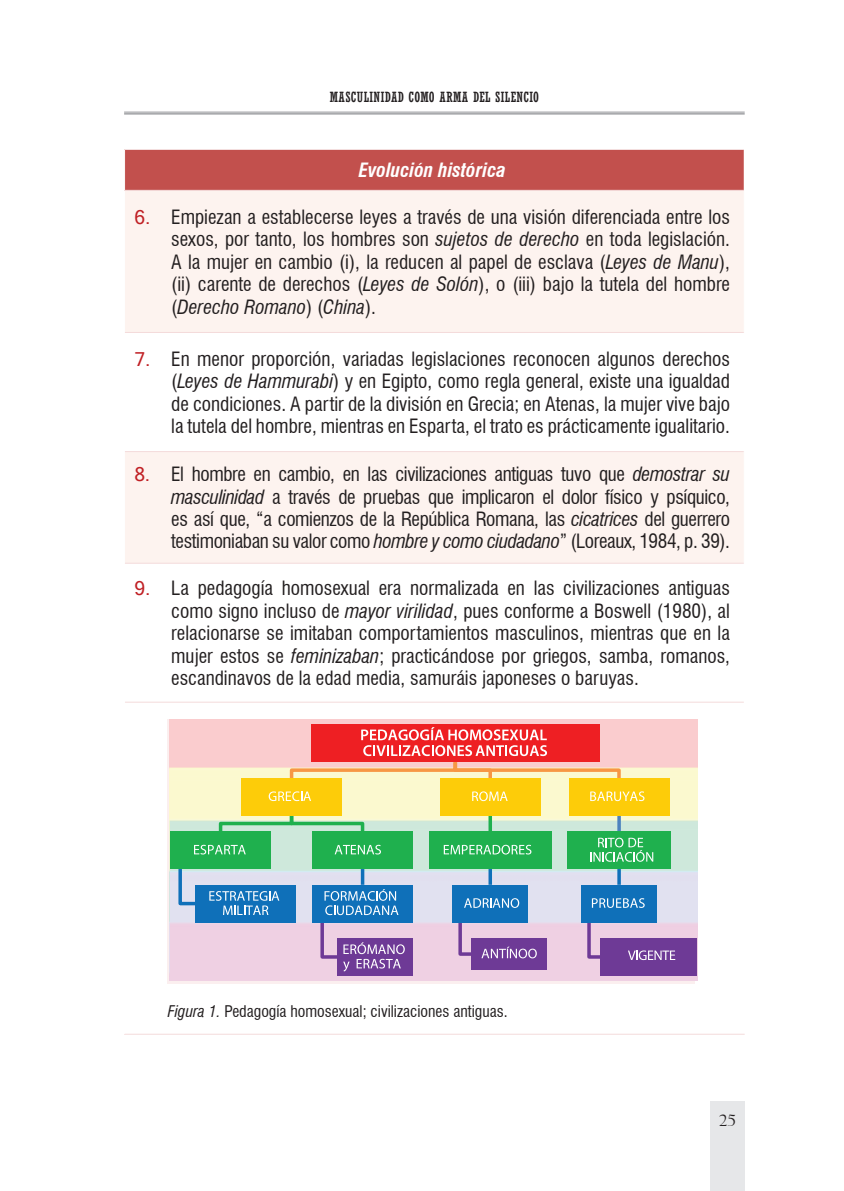
<style>
.page{position:relative;width:844px;height:1191px;background:#fff}
.page>*{position:absolute;margin:0;border:0;box-sizing:border-box;transform-origin:0 0}
.t1{font:condensed 19.25px/22.4px "Swiss 721 BT";color:#231f20;text-align:justify}
.t2{font:italic 700 condensed 19.25px "Swiss 721 BT";color:#fff}
.t3{font:17.5px "Californian FB";color:#231f20}
.t4{font:condensed 15.75px "Swiss 721 BT";color:#231f20}
.t5{font:condensed 14px "Rockwell";letter-spacing:.025em;color:#231f20}
.s1{font-family:"Microsoft Sans Serif";font-stretch:normal;color:#c02025}
.s2{font-style:italic}
</style>
<div class="page">
<hr style="left:124px;top:112px;width:620px;height:1px;background:#939598">
<hr style="left:124px;top:113px;width:620px;height:1px;background:#939598">
<div style="left:709px;top:1101px;width:35px;height:90px;background:#e6e7e9"></div>
<div style="left:124px;top:149px;width:620px;height:41px;background:#c2504d"></div>
<div style="left:125px;top:191px;width:618px;height:141px;background:#fdf3ef"></div>
<svg style="left:125px;top:452px;width:618px;height:529px"></svg>
<hr style="left:743px;top:150px;width:1px;height:40px;background:#fff">
<hr style="left:124px;top:149px;width:620px;height:1px;background:#fff">
<hr style="left:125px;top:190px;width:618px;height:1px;background:#f4dbdb">
<hr style="left:125px;top:701px;width:618px;height:1px;background:#f4dbdb">
<hr style="left:124px;top:1033px;width:620px;height:1px;background:#f4dbdb">
<hr style="left:124px;top:150px;width:1px;height:40px;background:#fff">
<hr style="left:125px;top:332px;width:618px;height:1px;background:#f4dbdb">
<hr style="left:125px;top:451px;width:618px;height:1px;background:#f4dbdb">
<hr style="left:125px;top:563px;width:618px;height:1px;background:#f4dbdb">
<svg style="left:167px;top:719px;width:528px;height:265px;fill:#fbefef"></svg>
<img style="left:170px;top:720px;width:527px;height:260px">
<svg style="left:585px;top:922px;width:18px;height:38px"></svg>
<hr style="left:617px;top:869px;width:3px;height:15px;background:#0f70b9">
<hr style="left:617px;top:815px;width:3px;height:16px;background:#4d82be">
<svg style="left:456px;top:922px;width:19px;height:35px"></svg>
<svg style="left:488px;top:869px;width:4px;height:15px"></svg>
<svg style="left:488px;top:815px;width:4px;height:16px"></svg>
<hr style="left:361px;top:869px;width:3px;height:15px;background:#0f70b9">
<svg style="left:177px;top:869px;width:22px;height:38px"></svg>
<svg style="left:217px;top:812px;width:149px;height:23px;background:#b8e0b1"></svg>
<div style="left:311px;top:724px;width:288px;height:38px;background:#ee1f23"></div>
<svg style="left:288px;top:727px;width:334px;height:54px"></svg>
<div style="left:241px;top:778px;width:101px;height:37px;background:#fdcc09"></div>
<svg style="left:268px;top:791px;width:43px;height:10px"></svg>
<div style="left:170px;top:831px;width:101px;height:38px;background:#1fb04e"></div>
<svg style="left:194px;top:844px;width:52px;height:10px"></svg>
<div style="left:195px;top:884px;width:101px;height:38px;background:#0f70b9"></div>
<svg style="left:209px;top:891px;width:70px;height:24px"></svg>
<div style="left:312px;top:831px;width:101px;height:38px;background:#1fb04e"></div>
<svg style="left:334px;top:844px;width:47px;height:10px"></svg>
<div style="left:312px;top:884px;width:101px;height:38px;background:#0f70b9"></div>
<div style="left:337px;top:938px;width:75px;height:37px;background:#6e3a96"></div>
<svg style="left:318px;top:889px;width:86px;height:82px"></svg>
<div style="left:439px;top:778px;width:101px;height:37px;background:#fdcc09"></div>
<svg style="left:472px;top:791px;width:35px;height:10px"></svg>
<div style="left:429px;top:831px;width:122px;height:38px;background:#1fb04e"></div>
<svg style="left:443px;top:844px;width:88px;height:10px"></svg>
<div style="left:452px;top:884px;width:75px;height:38px;background:#0f70b9"></div>
<svg style="left:464px;top:898px;width:55px;height:10px"></svg>
<div style="left:471px;top:938px;width:75px;height:32px;background:#6e3a96"></div>
<svg style="left:481px;top:946px;width:55px;height:12px"></svg>
<div style="left:568px;top:778px;width:101px;height:37px;background:#fdcc09"></div>
<svg style="left:590px;top:791px;width:54px;height:10px"></svg>
<div style="left:567px;top:831px;width:103px;height:38px;background:#1fb04e"></div>
<svg style="left:590px;top:837px;width:63px;height:24px"></svg>
<div style="left:581px;top:884px;width:75px;height:38px;background:#0f70b9"></div>
<svg style="left:591px;top:898px;width:53px;height:10px"></svg>
<div style="left:600px;top:938px;width:96px;height:37px;background:#6e3a96"></div>
<svg style="left:628px;top:950px;width:47px;height:10px"></svg>
<p class="t5" style="left:330px;top:89px;width:211px">MASCULINIDAD COMO ARMA DEL SILENCIO</p>
<p class="t2" style="left:358px;top:159px;width:149px">Evolución histórica</p>
<p class="t1" style="left:171px;top:206px;width:560px;text-indent:-37px"><span class="s1">6.</span> Empiezan a establecerse leyes a través de una visión diferenciada entre los sexos, por tanto, los hombres son <span class="s2">sujetos de derecho</span> en toda legislación.<br>A la mujer en cambio (i), la reducen al papel de esclava (<span class="s2">Leyes de Manu</span>), (ii) carente de derechos (<span class="s2">Leyes de Solón</span>), o (iii) bajo la tutela del hombre (<span class="s2">Derecho Romano</span>) (<span class="s2">China</span>).</p>
<p class="t1" style="left:171px;top:347px;width:560px;text-indent:-37px"><span class="s1">7.</span> En menor proporción, variadas legislaciones reconocen algunos derechos (<span class="s2">Leyes de Hammurabi</span>) y en Egipto, como regla general, existe una igualdad de condiciones. A partir de la división en Grecia; en Atenas, la mujer vive bajo la tutela del hombre, mientras en Esparta, el trato es prácticamente igualitario.</p>
<p class="t1" style="left:171px;top:463px;width:560px;text-indent:-37px"><span class="s1">8.</span> El hombre en cambio, en las civilizaciones antiguas tuvo que <span class="s2">demostrar su masculinidad</span> a través de pruebas que implicaron el dolor físico y psíquico, es así que, “a comienzos de la República Romana, las <span class="s2">cicatrices</span> del guerrero testimoniaban su valor como <span class="s2">hombre y como ciudadano</span>” (Loreaux, 1984, p. 39).</p>
<p class="t1" style="left:171px;top:577px;width:560px;text-indent:-37px"><span class="s1">9.</span> La pedagogía homosexual era normalizada en las civilizaciones antiguas como signo incluso de <span class="s2">mayor virilidad</span>, pues conforme a Boswell (1980), al relacionarse se imitaban comportamientos masculinos, mientras que en la mujer estos se <span class="s2">feminizaban</span>; practicándose por griegos, samba, romanos, escandinavos de la edad media, samuráis japoneses o baruyas.</p>
<p class="t4" style="left:168px;top:1001px;width:341px"><span class="s2">Figura 1.</span> Pedagogía homosexual; civilizaciones antiguas.</p>
<p class="t3" style="left:718px;top:1110px;width:19px">25</p>
</div>
